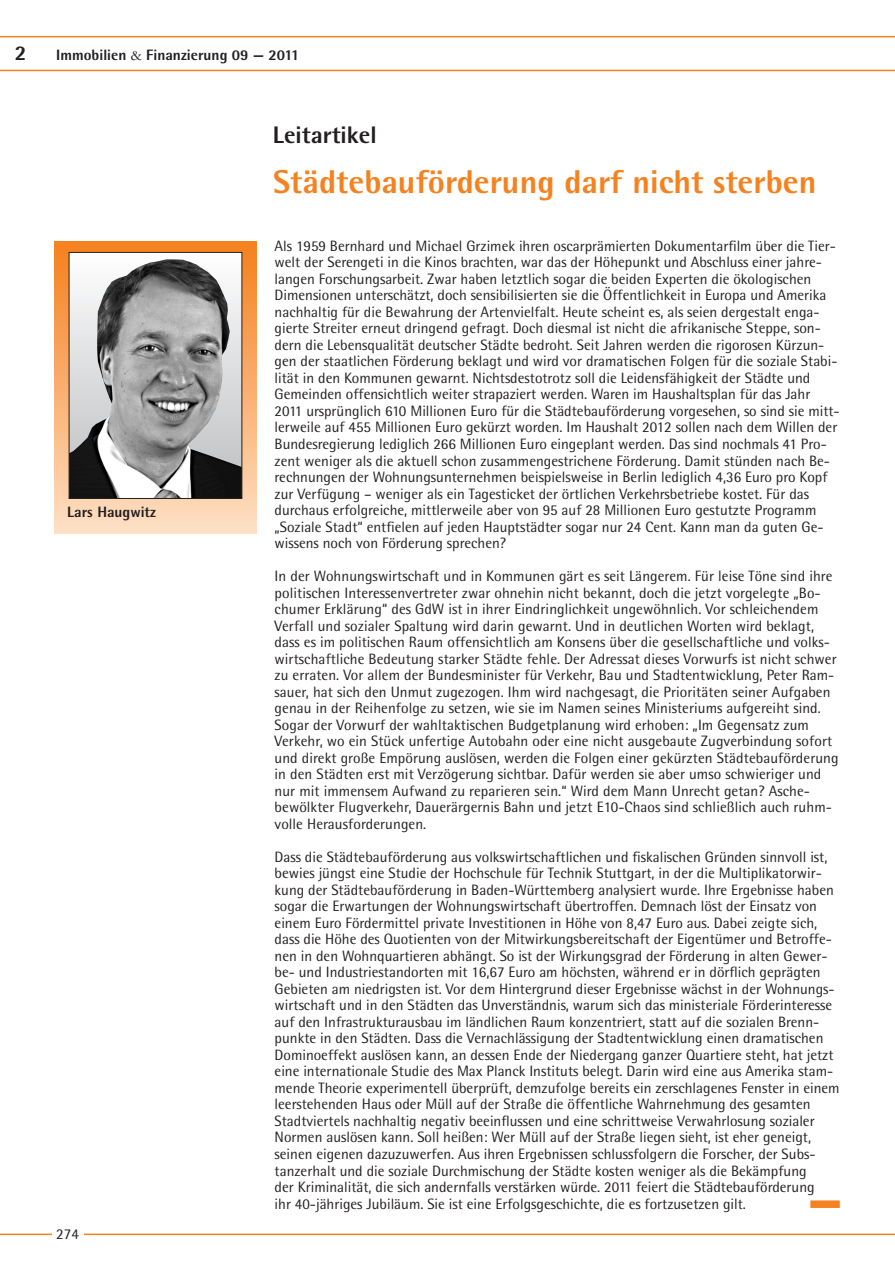
<style>
.page{position:relative;width:895px;height:1272px;background:#fff}
.page>*{position:absolute;margin:0;border:0;box-sizing:border-box;transform-origin:0 0}
.t1{font:800 33px "Rotis Semi Sans";color:#f58220}
.t2{font:800 24px "Rotis Semi Sans";color:#231f20}
.t3{font:800 21px "Rotis Semi Sans";color:#231f20}
.t4{font:15px/16.5px "Rotis Semi Sans";color:#231f20}
.t5{font:800 15px "Rotis Semi Sans";color:#231f20}
.s1{font-family:"Garamond";font-weight:400}
</style>
<div class="page">
<svg style="left:0;top:36px;width:895px;height:35px"></svg>
<hr style="left:0;top:1233px;width:895px;height:1px;background:#f58220">
<div style="left:810px;top:1200px;width:30px;height:7px;background:#f58220"></div>
<div style="left:52px;top:1218px;width:32px;height:30px;background:#fff"></div>
<svg style="left:55px;top:241px;width:201px;height:292px"></svg>
<img style="left:71px;top:259px;width:169px;height:238px">
<div style="left:69px;top:252px;width:173px;height:247px;border:1px solid #231f20"></div>
<h3 class="t3" style="left:15px;top:40px;width:13px">2</h3>
<p class="t5" style="left:56px;top:46px;width:245px">Immobilien <span class="s1">&amp;</span> Finanzierung 09 — 2011</p>
<h2 class="t2" style="left:273px;top:119px;width:105px">Leitartikel</h2>
<p class="t5" style="left:67px;top:502px;width:90px">Lars Haugwitz</p>
<p class="t4" style="left:56px;top:1224px;width:24px">865</p>
<p class="t4" style="left:56px;top:1225px;width:24px">274</p>
<p class="t4" style="left:57px;top:1227px;width:22px">xxx</p>
<h1 class="t1" style="left:273px;top:160px;width:545px">Städtebauförderung darf nicht sterben</h1>
<p class="t4" style="left:275px;top:237px;width:567px">Als 1959 Bernhard und Michael Grzimek ihren oscarprämierten Dokumentarfilm über die Tier&shy;welt der Serengeti in die Kinos brachten, war das der Höhepunkt und Abschluss einer jahre&shy;langen Forschungsarbeit. Zwar haben letztlich sogar die beiden Experten die ökologischen Dimensionen unterschätzt, doch sensibilisierten sie die Öffentlichkeit in Europa und Amerika nachhaltig für die Bewahrung der Artenvielfalt. Heute scheint es, als seien dergestalt enga&shy;gierte Streiter erneut dringend gefragt. Doch diesmal ist nicht die afrikanische Steppe, son&shy;dern die Lebensqualität deutscher Städte bedroht. Seit Jahren werden die rigorosen Kürzun&shy;gen der staatlichen Förderung beklagt und wird vor dramatischen Folgen für die soziale Stabi&shy;lität in den Kommunen gewarnt. Nichtsdestotrotz soll die Leidensfähigkeit der Städte und Gemeinden offensichtlich weiter strapaziert werden. Waren im Haushaltsplan für das Jahr 2011 ursprünglich 610 Millionen Euro für die Städtebauförderung vorgesehen, so sind sie mitt&shy;lerweile auf 455 Millionen Euro gekürzt worden. Im Haushalt 2012 sollen nach dem Willen der Bundesregierung lediglich 266 Millionen Euro eingeplant werden. Das sind nochmals 41 Pro&shy;zent weniger als die aktuell schon zusammengestrichene Förderung. Damit stünden nach Be&shy;rechnungen der Wohnungsunternehmen beispielsweise in Berlin lediglich 4,36 Euro pro Kopf zur Verfügung – weniger als ein Tagesticket der örtlichen Verkehrsbetriebe kostet. Für das durchaus erfolgreiche, mittlerweile aber von 95 auf 28 Millionen Euro gestutzte Programm „Soziale Stadt“ entfielen auf jeden Hauptstädter sogar nur 24 Cent. Kann man da guten Ge&shy;wissens noch von Förderung sprechen?</p>
<p class="t4" style="left:275px;top:567px;width:566px">In der Wohnungswirtschaft und in Kommunen gärt es seit Längerem. Für leise Töne sind ihre politischen Interessenvertreter zwar ohnehin nicht bekannt, doch die jetzt vorgelegte „Bo&shy;chumer Erklärung“ des GdW ist in ihrer Eindringlichkeit ungewöhnlich. Vor schleichendem Verfall und sozialer Spaltung wird darin gewarnt. Und in deutlichen Worten wird beklagt, dass es im politischen Raum offensichtlich am Konsens über die gesellschaftliche und volks&shy;wirtschaftliche Bedeutung starker Städte fehle. Der Adressat dieses Vorwurfs ist nicht schwer zu erraten. Vor allem der Bundesminister für Verkehr, Bau und Stadtentwicklung, Peter Ram&shy;sauer, hat sich den Unmut zugezogen. Ihm wird nachgesagt, die Prioritäten seiner Aufgaben genau in der Reihenfolge zu setzen, wie sie im Namen seines Ministeriums aufgereiht sind.<br>Sogar der Vorwurf der wahltaktischen Budgetplanung wird erhoben: „Im Gegensatz zum Verkehr, wo ein Stück unfertige Autobahn oder eine nicht ausgebaute Zugverbindung sofort und direkt große Empörung auslösen, werden die Folgen einer gekürzten Städtebauförderung in den Städten erst mit Verzögerung sichtbar. Dafür werden sie aber umso schwieriger und nur mit immensem Aufwand zu reparieren sein.“ Wird dem Mann Unrecht getan? Asche&shy;bewölkter Flugverkehr, Dauerärgernis Bahn und jetzt E10-Chaos sind schließlich auch ruhm&shy;volle Herausforderungen.</p>
<p class="t4" style="left:275px;top:848px;width:567px">Dass die Städtebauförderung aus volkswirtschaftlichen und fiskalischen Gründen sinnvoll ist, bewies jüngst eine Studie der Hochschule für Technik Stuttgart, in der die Multiplikatorwir&shy;kung der Städtebauförderung in Baden-Württemberg analysiert wurde. Ihre Ergebnisse haben sogar die Erwartungen der Wohnungswirtschaft übertroffen. Demnach löst der Einsatz von einem Euro Fördermittel private Investitionen in Höhe von 8,47 Euro aus. Dabei zeigte sich, dass die Höhe des Quotienten von der Mitwirkungsbereitschaft der Eigentümer und Betroffe&shy;nen in den Wohnquartieren abhängt. So ist der Wirkungsgrad der Förderung in alten Gewer&shy;be- und Industriestandorten mit 16,67 Euro am höchsten, während er in dörflich geprägten Gebieten am niedrigsten ist. Vor dem Hintergrund dieser Ergebnisse wächst in der Wohnungs&shy;wirtschaft und in den Städten das Unverständnis, warum sich das ministeriale Förderinteresse auf den Infrastrukturausbau im ländlichen Raum konzentriert, statt auf die sozialen Brenn&shy;punkte in den Städten. Dass die Vernachlässigung der Stadtentwicklung einen dramatischen Dominoeffekt auslösen kann, an dessen Ende der Niedergang ganzer Quartiere steht, hat jetzt eine internationale Studie des Max Planck Instituts belegt. Darin wird eine aus Amerika stam&shy;mende Theorie experimentell überprüft, demzufolge bereits ein zerschlagenes Fenster in einem leerstehenden Haus oder Müll auf der Straße die öffentliche Wahrnehmung des gesamten Stadtviertels nachhaltig negativ beeinflussen und eine schrittweise Verwahrlosung sozialer Normen auslösen kann. Soll heißen: Wer Müll auf der Straße liegen sieht, ist eher geneigt, seinen eigenen dazuzuwerfen. Aus ihren Ergebnissen schlussfolgern die Forscher, der Subs&shy;tanzerhalt und die soziale Durchmischung der Städte kosten weniger als die Bekämpfung<br>der Kriminalität, die sich andernfalls verstärken würde. 2011 feiert die Städtebauförderung<br>ihr 40-jähriges Jubiläum. Sie ist eine Erfolgsgeschichte, die es fortzusetzen gilt.</p>
</div>
